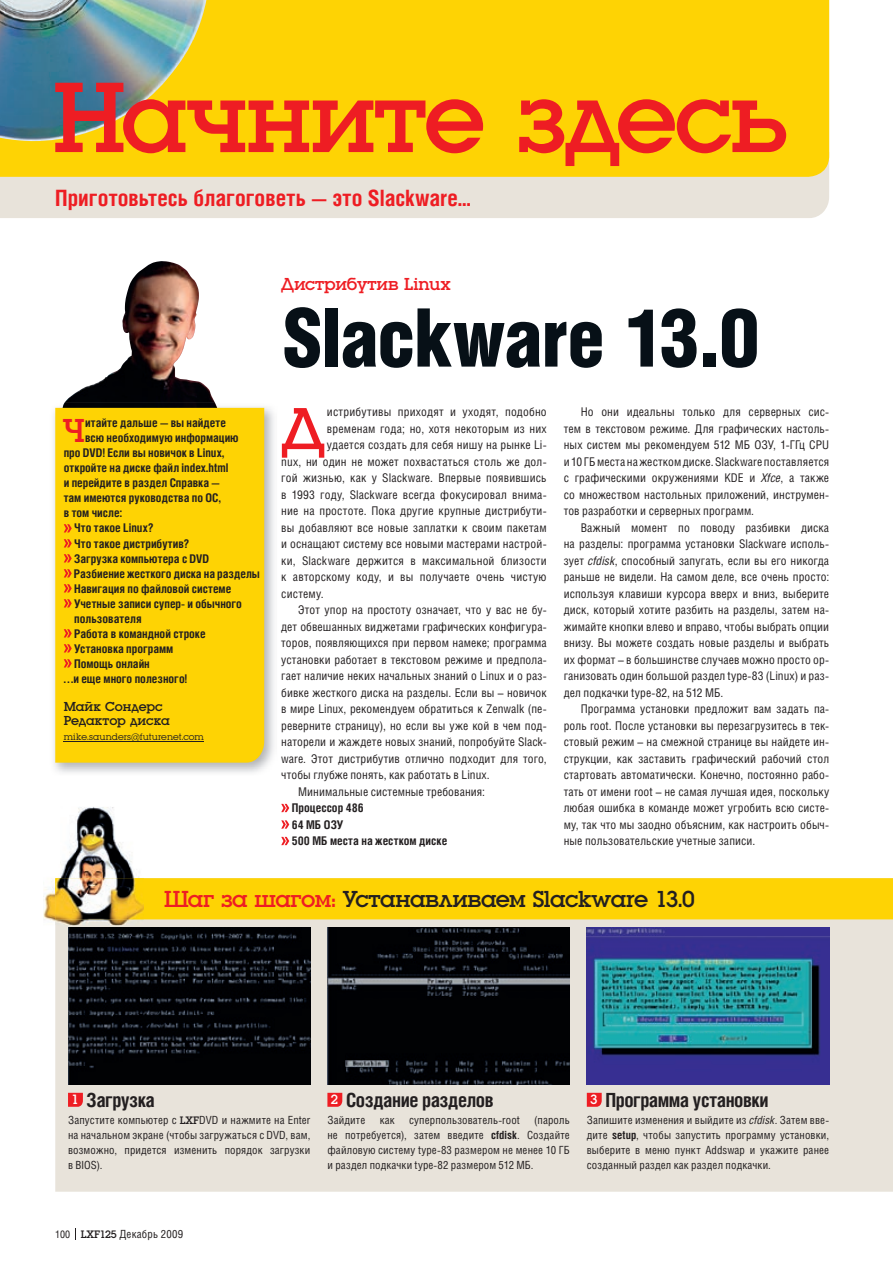
<style>
.page{position:relative;width:893px;height:1263px;background:#fff}
.page>*{position:absolute;margin:0;border:0;box-sizing:border-box;transform-origin:0 0}
.t1{font:103.5px "Luga";letter-spacing:-.02em;color:#ee1d23}
.t2{font:900 81px "Helios Cond";letter-spacing:-.025em;color:#071017}
.t3{font:61.2px "Luga";color:#ee1d23}
.t4{font:34.35px "Luga";color:#ee1d23}
.t5{font:24px "Luga";letter-spacing:-.025em;color:#231f20}
.t6{font:700 22.5px "Helios Cond";letter-spacing:.005em;color:#ee1d23}
.t7{font:700 19.5px "Helios Cond";letter-spacing:-.025em;color:#231f20}
.t8{font:18px "Luga";letter-spacing:-.005em;color:#ee1d23}
.t9{font:13.5px/13.5px "Luga";letter-spacing:-.005em;color:#231f20}
.t10{font:12px/16.5px "Helios Cond";letter-spacing:.01em;color:#231f20;text-align:justify}
.t11{font:700 12px/16.5px "Helios Cond";color:#231f20}
.t12{font:11.25px/15px "Helios Cond";letter-spacing:.015em;color:#231f20;text-align:justify}
.t13{font:9.75px "Luga";letter-spacing:.005em;color:#231f20}
.s1{font-style:italic}
.s2{color:#ee1d23}
.s3{font-family:"Luga";font-weight:400;font-size:13.95px;color:#fff}
.s4{font-family:"Luga"}
.s5{font-weight:700}
.s6{font-size:10.5px}
</style>
<div class="page">
<svg style="left:75px;top:1228px;width:1px;height:12px"></svg>
<img style="left:65px;top:261px;width:150px;height:141px">
<div style="left:0;top:177px;width:829px;height:41px;background:#e8e3da"></div>
<div style="left:0;top:0;width:829px;height:177px;background:#fed304"></div>
<img style="left:0;top:0;width:202px;height:141px">
<div style="left:55px;top:919px;width:838px;height:273px;background:#e8e3da"></div>
<div style="left:144px;top:878px;width:749px;height:41px;background:#fed304"></div>
<img style="left:68px;top:928px;width:242px;height:156px">
<img style="left:327px;top:928px;width:243px;height:156px">
<img style="left:587px;top:928px;width:242px;height:156px">
<img style="left:43px;top:807px;width:96px;height:114px">
<img style="left:55px;top:919px;width:89px;height:6px">
<img style="left:55px;top:878px;width:89px;height:41px">
<svg style="left:68px;top:1093px;width:15px;height:14px"></svg>
<svg style="left:327px;top:1093px;width:15px;height:14px"></svg>
<svg style="left:587px;top:1093px;width:15px;height:14px"></svg>
<img style="left:53px;top:407px;width:221px;height:366px">
<img style="left:61px;top:402px;width:162px;height:6px">
<div style="left:55px;top:408px;width:209px;height:355px;background:#fed304"></div>
<hr style="left:64px;top:741px;width:140px;height:1px;background:#231f20">
<svg style="left:64px;top:524px;width:8px;height:8px"></svg>
<svg style="left:64px;top:539px;width:8px;height:8px"></svg>
<svg style="left:64px;top:554px;width:8px;height:8px"></svg>
<svg style="left:64px;top:569px;width:8px;height:8px"></svg>
<svg style="left:64px;top:584px;width:8px;height:8px"></svg>
<svg style="left:64px;top:599px;width:8px;height:8px"></svg>
<svg style="left:64px;top:629px;width:8px;height:8px"></svg>
<svg style="left:64px;top:644px;width:8px;height:8px"></svg>
<svg style="left:64px;top:659px;width:8px;height:8px"></svg>
<svg style="left:281px;top:804px;width:8px;height:8px"></svg>
<svg style="left:281px;top:820px;width:8px;height:9px"></svg>
<svg style="left:281px;top:837px;width:8px;height:8px"></svg>
<h1 class="t1" style="left:53px;top:68px;width:737px">Начните здесь</h1>
<h3 class="t6" style="left:55px;top:184px;width:417px">При го товь тесь бла го го веть — это Slackware...</h3>
<h3 class="t4" style="left:62px;top:415px;width:24px">Ч</h3>
<p class="t11" style="left:85px;top:415px;width:142px">итайте дальше — вы найдете</p>
<p class="t11" style="left:85px;top:430px;width:155px">всю необходимую информацию</p>
<p class="t11" style="left:64px;top:445px;width:162px">про DVD! Если вы новичок в Linux,</p>
<p class="t11" style="left:64px;top:460px;width:166px">откройте на диске файл index.html</p>
<p class="t11" style="left:64px;top:475px;width:158px">и перейдите в раздел Справка —</p>
<p class="t11" style="left:64px;top:490px;width:158px">там имеются руководства по ОС,</p>
<p class="t11" style="left:64px;top:505px;width:60px">в том числе:</p>
<p class="t11" style="left:74px;top:520px;width:81px">Что такое Linux?</p>
<p class="t11" style="left:74px;top:535px;width:116px">Что такое дистрибутив?</p>
<p class="t11" style="left:74px;top:550px;width:137px">Загрузка компьютера с DVD</p>
<p class="t11" style="left:74px;top:565px;width:188px">Разбиение жесткого диска на разделы</p>
<p class="t11" style="left:74px;top:580px;width:159px">Навигация по файловой системе</p>
<p class="t11" style="left:74px;top:595px;width:169px">Учетные записи супер- и обычного</p>
<p class="t11" style="left:74px;top:610px;width:69px">пользователя</p>
<p class="t11" style="left:74px;top:625px;width:133px">Работа в командной строке</p>
<p class="t11" style="left:74px;top:640px;width:101px">Установка программ</p>
<p class="t11" style="left:74px;top:655px;width:77px">Помощь онлайн</p>
<p class="t11" style="left:64px;top:670px;width:125px">…и еще много полезного!</p>
<p class="t9" style="left:64px;top:700px;width:108px">Майк Сондерс<br>Редактор диска</p>
<p class="t13" style="left:64px;top:732px;width:142px">mike.saunders@futurenet.com</p>
<h3 class="t8" style="left:281px;top:275px;width:171px">Ди ст ри бу тив Linux</h3>
<h2 class="t2" style="left:281px;top:291px;width:480px">Slackware 13.0</h2>
<h3 class="t3" style="left:281px;top:399px;width:45px">Д</h3>
<p class="t10" style="left:327px;top:403px;width:221px">и ст ри бу ти вы при хо дят и ухо дят, по доб но</p>
<p class="t10" style="left:327px;top:420px;width:221px">вре ме нам го да; но, хо тя неко то рым из них</p>
<p class="t10" style="left:327px;top:436px;width:221px">уда ет ся соз дать для се бя нишу на рын ке Li-</p>
<p class="t10" style="left:281px;top:453px;width:267px">nux, ни один не мо жет по хва стать ся столь же дол-</p>
<p class="t10" style="left:281px;top:469px;width:267px">гой жиз нью, как у Slackware. Впер вые поя вив шись</p>
<p class="t10" style="left:281px;top:486px;width:267px">в 1993 го ду, Slackware все гда фо ку си ро вал внима-</p>
<p class="t10" style="left:281px;top:502px;width:267px">ние на про сто те. По ка дру гие круп ные ди ст ри бу ти-</p>
<p class="t10" style="left:281px;top:519px;width:267px">вы до бав ля ют все но вые за плат ки к сво им па ке там</p>
<p class="t10" style="left:281px;top:535px;width:267px">и осна ща ют систе му все но вы ми масте ра ми на строй-</p>
<p class="t10" style="left:281px;top:552px;width:267px">ки, Slackware дер жит ся в мак си маль ной бли зо сти</p>
<p class="t10" style="left:281px;top:568px;width:267px">к ав тор ско му ко ду, и вы по лу чае те очень чистую</p>
<p class="t10" style="left:281px;top:585px;width:44px">систе му.</p>
<p class="t10" style="left:298px;top:601px;width:250px">Этот упор на про сто ту оз на ча ет, что у вас не бу-</p>
<p class="t10" style="left:281px;top:618px;width:267px">дет об ве шан ных вид же та ми гра фи че ских кон фи гу ра-</p>
<p class="t10" style="left:281px;top:634px;width:267px">то ров, по яв ляю щих ся при пер вом на ме ке; про грам ма</p>
<p class="t10" style="left:281px;top:651px;width:267px">уста нов ки ра бо та ет в тек сто вом ре жи ме и пред пола-</p>
<p class="t10" style="left:281px;top:667px;width:267px">га ет на ли чие неких на чаль ных знаний о Linux и о раз-</p>
<p class="t10" style="left:281px;top:684px;width:267px">бив ке же ст ко го диска на раз де лы. Ес ли вы – но ви чок</p>
<p class="t10" style="left:281px;top:700px;width:267px">в ми ре Linux, ре ко мен ду ем об ра тить ся к Zenwalk (пе-</p>
<p class="t10" style="left:281px;top:717px;width:267px">ре верните страницу), но ес ли вы уже кой в чем под-</p>
<p class="t10" style="left:281px;top:733px;width:267px">на то ре ли и жа ж де те но вых знаний, по про буй те Slack-</p>
<p class="t10" style="left:281px;top:750px;width:267px">ware. Этот ди ст ри бу тив от лич но под хо дит для то го,</p>
<p class="t10" style="left:281px;top:766px;width:210px">что бы глубже по нять, как ра бо тать в Linux.</p>
<p class="t10" style="left:298px;top:783px;width:188px">Минималь ные систем ные тре бо вания:</p>
<p class="t11" style="left:292px;top:799px;width:157px">Про цес сор 486<br>64 MБ ОЗУ<br>500 MБ места на же ст ком диске</p>
<p class="t10" style="left:564px;top:403px;width:267px;text-indent:17px">Но они иде аль ны толь ко для сер вер ных сис&shy;тем в тек сто вом ре жи ме. Для гра фи че ских на столь&shy;ных систем мы ре ко мен ду ем 512 MБ ОЗУ, 1-ГГц CPU и 10 ГБ места на же ст ком диске. Slackware по став ля ет ся с гра фи че ски ми ок ру жения ми KDE и <span class="s1">Xfce</span>, а так же со мно же ством на столь ных при ло жений, ин ст ру мен&shy;тов раз ра бот ки и сер вер ных про грамм.</p>
<p class="t10" style="left:564px;top:519px;width:267px;text-indent:17px">Важ ный мо мент по по во ду раз бив ки диска на раз де лы: про грам ма уста нов ки Slackware ис поль&shy;зу ет <span class="s1">cfdisk</span>, спо соб ный за пу гать, ес ли вы его никогда рань ше не ви де ли. На са мом де ле, все очень про сто: ис поль зуя кла ви ши кур со ра вверх и вниз, вы бе ри те диск, ко то рый хо ти те раз бить на раз де лы, за тем на&shy;жи май те кноп ки вле во и впра во, что бы вы брать оп ции внизу. Вы мо же те соз дать но вые раз де лы и вы брать их фор мат – в боль шин стве слу ча ев мож но про сто ор&shy;ганизо вать один боль шой раз дел type-83 (Linux) и раз&shy;дел под кач ки type-82, на 512 MБ.</p>
<p class="t10" style="left:564px;top:700px;width:267px;text-indent:17px">Про грам ма уста нов ки пред ло жит вам за дать па&shy;роль root. По сле уста нов ки вы пе ре за гру зи тесь в тек&shy;сто вый ре жим – на смеж ной странице вы най де те ин&shy;ст рук ции, как за ста вить гра фи че ский ра бо чий стол стар то вать ав то ма ти че ски. Конеч но, по сто ян но ра бо&shy;тать от имени root – не са мая луч шая идея, по сколь ку лю бая ошиб ка в коман де мо жет уг ро бить всю систе&shy;му, так что мы за од но объ ясним, как на стро ить обыч&shy;ные поль зо ва тель ские учет ные за пи си.</p>
<h3 class="t5" style="left:164px;top:887px;width:532px"><span class="s2">Шаг за шагом:</span> Ус та нав ли ва ем Slackware 13.0</h3>
<h3 class="t7" style="left:71px;top:1088px;width:85px"><span class="s3">1</span> За груз ка</h3>
<p class="t12" style="left:68px;top:1112px;width:244px">За пус ти те ком пь ю тер с <span class="s4">LXF</span>DVD и на жми те на Enter на на чаль ном эк ра не (что бы за гру жать ся с DVD, вам, воз мож но, при дет ся из ме нить по ря док за груз ки в BIOS).</p>
<h3 class="t7" style="left:331px;top:1088px;width:164px"><span class="s3">2</span> Соз да ние раз де лов</h3>
<p class="t12" style="left:327px;top:1112px;width:39px">Зай ди те</p>
<p class="t12" style="left:380px;top:1112px;width:17px">как</p>
<p class="t12" style="left:409px;top:1112px;width:112px">су пер поль зо ва тель-root</p>
<p class="t12" style="left:327px;top:1112px;width:244px;text-indent:207px">(па роль не по тре бу ет ся), за тем вве ди те <span class="s5">cfdisk</span>. Соз дай те фай ло вую сис те му type-83 раз ме ром не ме нее 10 ГБ и раз дел под кач ки type-82 раз ме ром 512 MБ.</p>
<h3 class="t7" style="left:590px;top:1088px;width:180px"><span class="s3">3</span> Про грам ма ус та нов ки</h3>
<p class="t12" style="left:587px;top:1112px;width:244px">За пи ши те из ме не ния и вый ди те из <span class="s1">cfdisk.</span> За тем вве&shy;ди те <span class="s5">setup</span>, что бы за пус тить про грам му ус та нов ки, вы бе ри те в ме ню пункт Addswap и ука жи те ра нее соз дан ный раз дел как раз дел под кач ки.</p>
<p class="t12" style="left:55px;top:1226px;width:129px"><span class="s6">100</span> <span class="s4">LXF125</span> Декабрь 2009</p>
</div>
